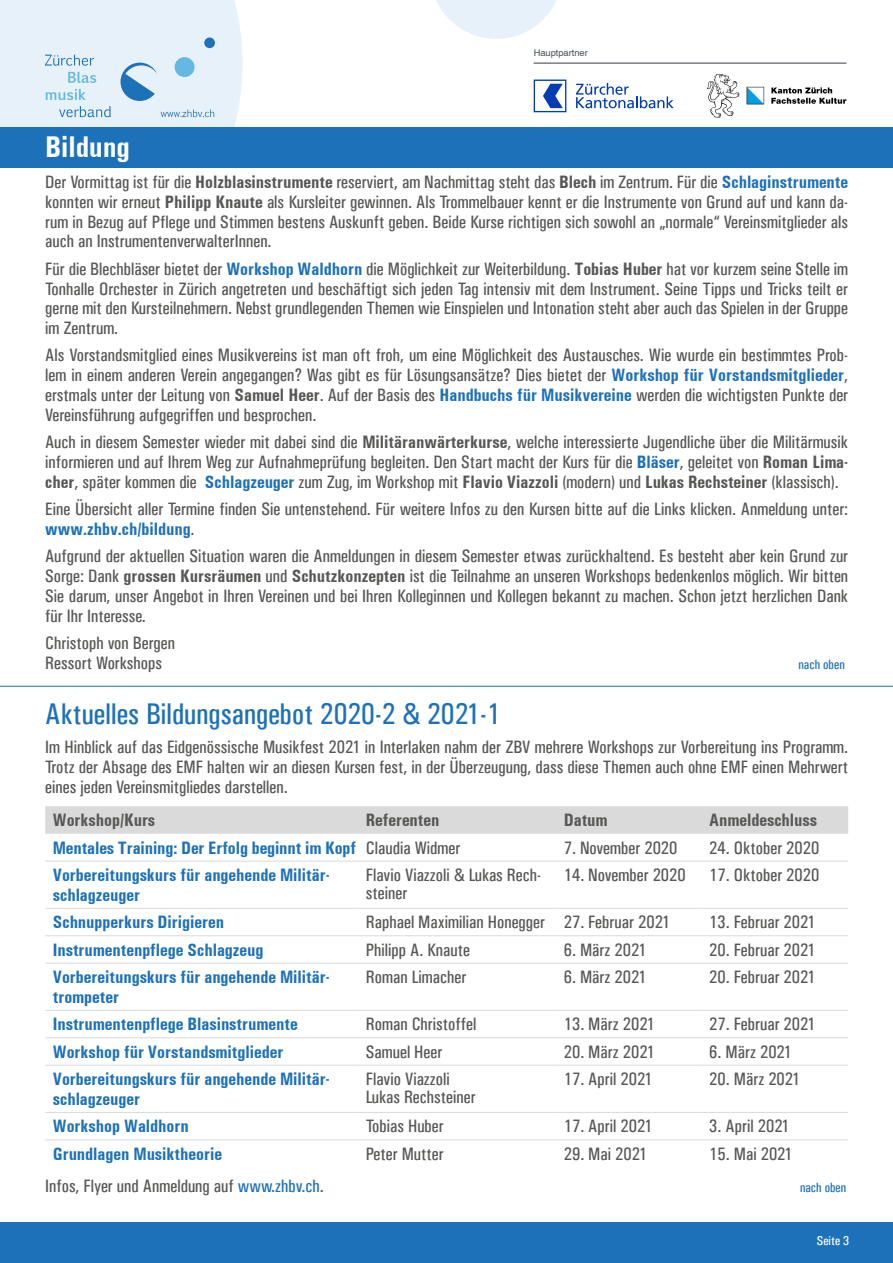
<style>
.page{position:relative;width:893px;height:1263px;background:#fff}
.page>*{position:absolute;margin:0;border:0;box-sizing:border-box;transform-origin:0 0}
.t1{font:30px "Univers Condensed";color:#1d71b8}
.t2{font:700 condensed 30px "Univers";color:#fff}
.t3{font:18px/19.8px "Univers Condensed";color:#575756;text-align:justify}
.t4{font:700 condensed 18px/19.8px "Univers";color:#1d71b8}
.t5{font:700 condensed 18px "Univers";color:#575756}
.t6{font:13.5px "Univers Condensed";color:#1d71b8}
.t7{font:12.9px "Univers Condensed";color:#fff;scale:1.05 1}
.t8{font:9.3px "Helvetica";color:#4a5058}
.s1{font-family:"Univers";font-weight:700;font-stretch:condensed}
.s2{font-family:"Univers";font-weight:700;font-stretch:condensed;color:#1d71b8}
.s3{font-family:"Univers Condensed";font-weight:400;font-stretch:normal;color:#575756}
.s4{color:#1d71b8}
</style>
<div class="page">
<svg style="left:436px;top:0;width:121px;height:39px"></svg>
<div style="left:0;top:1223px;width:893px;height:40px;background:#1d71b8"></div>
<div style="left:0;top:128px;width:893px;height:40px;background:#1d71b8"></div>
<svg style="left:0;top:0;width:242px;height:128px;background:#dbeaf6"></svg>
<svg style="left:534px;top:80px;width:32px;height:32px"></svg>
<svg style="left:576px;top:83px;width:98px;height:25px"></svg>
<svg style="left:771px;top:87px;width:75px;height:17px"></svg>
<svg style="left:707px;top:74px;width:32px;height:44px"></svg>
<svg style="left:747px;top:87px;width:17px;height:17px"></svg>
<hr style="left:534px;top:63px;width:312px;height:1px;background:#4a5058">
<svg style="left:45px;top:806px;width:803px;height:28px;background:#dadada"></svg>
<hr style="left:45px;top:861px;width:313px;height:1px;background:#dadada">
<hr style="left:358px;top:861px;width:198px;height:1px;background:#dadada">
<hr style="left:556px;top:861px;width:146px;height:1px;background:#dadada">
<hr style="left:702px;top:861px;width:146px;height:1px;background:#dadada">
<hr style="left:45px;top:908px;width:313px;height:1px;background:#dadada">
<hr style="left:358px;top:908px;width:198px;height:1px;background:#dadada">
<hr style="left:556px;top:908px;width:146px;height:1px;background:#dadada">
<hr style="left:702px;top:908px;width:146px;height:1px;background:#dadada">
<hr style="left:45px;top:935px;width:313px;height:1px;background:#dadada">
<hr style="left:358px;top:935px;width:198px;height:1px;background:#dadada">
<hr style="left:556px;top:935px;width:146px;height:1px;background:#dadada">
<hr style="left:702px;top:935px;width:146px;height:1px;background:#dadada">
<hr style="left:45px;top:963px;width:313px;height:1px;background:#dadada">
<hr style="left:358px;top:963px;width:198px;height:1px;background:#dadada">
<hr style="left:556px;top:963px;width:146px;height:1px;background:#dadada">
<hr style="left:702px;top:963px;width:146px;height:1px;background:#dadada">
<hr style="left:45px;top:1010px;width:313px;height:1px;background:#dadada">
<hr style="left:358px;top:1010px;width:198px;height:1px;background:#dadada">
<hr style="left:556px;top:1010px;width:146px;height:1px;background:#dadada">
<hr style="left:702px;top:1010px;width:146px;height:1px;background:#dadada">
<hr style="left:45px;top:1037px;width:313px;height:1px;background:#dadada">
<hr style="left:358px;top:1037px;width:198px;height:1px;background:#dadada">
<hr style="left:556px;top:1037px;width:146px;height:1px;background:#dadada">
<hr style="left:702px;top:1037px;width:146px;height:1px;background:#dadada">
<hr style="left:45px;top:1065px;width:313px;height:1px;background:#dadada">
<hr style="left:358px;top:1065px;width:198px;height:1px;background:#dadada">
<hr style="left:556px;top:1065px;width:146px;height:1px;background:#dadada">
<hr style="left:702px;top:1065px;width:146px;height:1px;background:#dadada">
<hr style="left:45px;top:1112px;width:313px;height:1px;background:#dadada">
<hr style="left:358px;top:1112px;width:198px;height:1px;background:#dadada">
<hr style="left:556px;top:1112px;width:146px;height:1px;background:#dadada">
<hr style="left:702px;top:1112px;width:146px;height:1px;background:#dadada">
<hr style="left:45px;top:1139px;width:313px;height:1px;background:#dadada">
<hr style="left:358px;top:1139px;width:198px;height:1px;background:#dadada">
<hr style="left:556px;top:1139px;width:146px;height:1px;background:#dadada">
<hr style="left:702px;top:1139px;width:146px;height:1px;background:#dadada">
<hr style="left:0;top:686px;width:893px;height:1px;background:#1d71b8">
<h1 class="t2" style="left:45px;top:129px;width:86px">Bildung</h1>
<p class="t8" style="left:534px;top:47px;width:56px">Hauptpartner</p>
<p class="t3" style="left:45px;top:172px;width:804px">Der Vormittag ist für die <span class="s1">Holzblasinstrumente</span> reserviert, am Nachmittag steht das <span class="s1">Blech</span> im Zentrum. Für die <span class="s2">Schlaginstrumente </span>konnten wir erneut <span class="s1">Philipp Knaute</span> als Kursleiter gewinnen. Als Trommelbauer kennt er die Instrumente von Grund auf und kann da&shy;rum in Bezug auf Pflege und Stimmen bestens Auskunft geben. Beide Kurse richtigen sich sowohl an „normale“ Vereinsmitglieder als auch an InstrumentenverwalterInnen.</p>
<p class="t3" style="left:45px;top:259px;width:804px">Für die Blechbläser bietet der <span class="s2">Workshop Waldhorn</span> die Möglichkeit zur Weiterbildung. <span class="s1">Tobias Huber</span> hat vor kurzem seine Stelle im Tonhalle Orchester in Zürich angetreten und beschäftigt sich jeden Tag intensiv mit dem Instrument. Seine Tipps und Tricks teilt er gerne mit den Kursteilnehmern. Nebst grundlegenden Themen wie Einspielen und Intonation steht aber auch das Spielen in der Gruppe im Zentrum.</p>
<p class="t3" style="left:45px;top:345px;width:804px">Als Vorstandsmitglied eines Musikvereins ist man oft froh, um eine Möglichkeit des Austausches. Wie wurde ein bestimmtes Prob&shy;lem in einem anderen Verein angegangen? Was gibt es für Lösungsansätze? Dies bietet der <span class="s2">Workshop für Vorstandsmitglieder</span>, erstmals unter der Leitung von <span class="s1">Samuel Heer</span>. Auf der Basis des <span class="s2">Handbuchs für Musikvereine</span> werden die wichtigsten Punkte der Vereinsführung aufgegriffen und besprochen.</p>
<p class="t3" style="left:45px;top:432px;width:804px">Auch in diesem Semester wieder mit dabei sind die <span class="s1">Militäranwärterkurse</span>, welche interessierte Jugendliche über die Militärmusik informieren und auf Ihrem Weg zur Aufnahmeprüfung begleiten. Den Start macht der Kurs für die <span class="s2">Bläser</span>, geleitet von <span class="s1">Roman Lima&shy;cher</span>, später kommen die <span class="s2">Schlagzeuger</span> zum Zug, im Workshop mit <span class="s1">Flavio Viazzoli</span> (modern) und <span class="s1">Lukas Rechsteiner</span> (klassisch).</p>
<p class="t3" style="left:45px;top:499px;width:804px">Eine Übersicht aller Termine finden Sie untenstehend. Für weitere Infos zu den Kursen bitte auf die Links klicken. Anmeldung unter:</p>
<p class="t4" style="left:45px;top:519px;width:151px">www.zhbv.ch/bildung<span class="s3">.</span></p>
<p class="t3" style="left:45px;top:546px;width:804px">Aufgrund der aktuellen Situation waren die Anmeldungen in diesem Semester etwas zurückhaltend. Es besteht aber kein Grund zur Sorge: Dank <span class="s1">grossen Kursräumen</span> und <span class="s1">Schutzkonzepten</span> ist die Teilnahme an unseren Workshops bedenkenlos möglich. Wir bitten Sie darum, unser Angebot in Ihren Vereinen und bei Ihren Kolleginnen und Kollegen bekannt zu machen. Schon jetzt herzlichen Dank für Ihr Interesse.</p>
<p class="t3" style="left:45px;top:633px;width:131px">Christoph von Bergen<br>Ressort Workshops</p>
<p class="t6" style="left:798px;top:656px;width:48px">nach oben</p>
<h1 class="t1" style="left:45px;top:696px;width:457px">Aktuelles Bildungsangebot 2020-2 &amp; 2021-1</h1>
<p class="t3" style="left:45px;top:737px;width:804px">Im Hinblick auf das Eidgenössische Musikfest 2021 in Interlaken nahm der ZBV mehrere Workshops zur Vorbereitung ins Programm.<br>Trotz der Absage des EMF halten wir an diesen Kursen fest, in der Überzeugung, dass diese Themen auch ohne EMF einen Mehrwert eines jeden Vereinsmitgliedes darstellen.</p>
<p class="t5" style="left:53px;top:809px;width:104px">Workshop/Kurs</p>
<p class="t5" style="left:366px;top:809px;width:75px">Referenten</p>
<p class="t5" style="left:564px;top:809px;width:45px">Datum</p>
<p class="t5" style="left:709px;top:809px;width:109px">Anmeldeschluss</p>
<p class="t4" style="left:53px;top:837px;width:409px">Mentales Training: Der Erfolg beginnt im Kopf <span class="s3">Claudia Widmer</span></p>
<p class="t3" style="left:564px;top:838px;width:115px">7. November 2020</p>
<p class="t3" style="left:709px;top:838px;width:112px">24. Oktober 2020</p>
<p class="t4" style="left:53px;top:865px;width:279px">Vorbereitungskurs für angehende Militär&shy;schlagzeuger</p>
<p class="t3" style="left:366px;top:866px;width:177px;line-height:18px">Flavio Viazzoli &amp; Lukas Rech&shy;steiner</p>
<p class="t3" style="left:564px;top:865px;width:124px">14. November 2020</p>
<p class="t3" style="left:709px;top:865px;width:112px">17. Oktober 2020</p>
<p class="t4" style="left:53px;top:912px;width:173px">Schnupperkurs Dirigieren</p>
<p class="t3" style="left:366px;top:912px;width:306px">Raphael Maximilian Honegger 27. Februar 2021</p>
<p class="t3" style="left:709px;top:912px;width:108px">13. Februar 2021</p>
<p class="t4" style="left:53px;top:939px;width:212px">Instrumentenpflege Schlagzeug</p>
<p class="t3" style="left:366px;top:940px;width:106px">Philipp A. Knaute</p>
<p class="t3" style="left:564px;top:940px;width:84px">6. März 2021</p>
<p class="t3" style="left:709px;top:940px;width:108px">20. Februar 2021</p>
<p class="t4" style="left:53px;top:967px;width:279px">Vorbereitungskurs für angehende Militär&shy;trompeter</p>
<p class="t3" style="left:366px;top:967px;width:102px">Roman Limacher</p>
<p class="t3" style="left:564px;top:967px;width:84px">6. März 2021</p>
<p class="t3" style="left:709px;top:967px;width:108px">20. Februar 2021</p>
<p class="t4" style="left:53px;top:1014px;width:246px">Instrumentenpflege Blasinstrumente</p>
<p class="t3" style="left:366px;top:1014px;width:112px">Roman Christoffel</p>
<p class="t3" style="left:564px;top:1014px;width:92px">13. März 2021</p>
<p class="t3" style="left:709px;top:1014px;width:108px">27. Februar 2021</p>
<p class="t4" style="left:53px;top:1042px;width:232px">Workshop für Vorstandsmitglieder</p>
<p class="t3" style="left:366px;top:1042px;width:78px">Samuel Heer</p>
<p class="t3" style="left:564px;top:1042px;width:92px">20. März 2021</p>
<p class="t3" style="left:709px;top:1042px;width:84px">6. März 2021</p>
<p class="t4" style="left:53px;top:1069px;width:279px">Vorbereitungskurs für angehende Militär&shy;schlagzeuger</p>
<p class="t3" style="left:366px;top:1070px;width:111px;line-height:18px">Flavio Viazzoli<br>Lukas Rechsteiner</p>
<p class="t3" style="left:564px;top:1069px;width:90px">17. April 2021</p>
<p class="t3" style="left:709px;top:1069px;width:92px">20. März 2021</p>
<p class="t4" style="left:53px;top:1116px;width:138px">Workshop Waldhorn</p>
<p class="t3" style="left:366px;top:1116px;width:80px">Tobias Huber</p>
<p class="t3" style="left:564px;top:1116px;width:90px">17. April 2021</p>
<p class="t3" style="left:709px;top:1116px;width:82px">3. April 2021</p>
<p class="t4" style="left:53px;top:1144px;width:171px">Grundlagen Musiktheorie</p>
<p class="t3" style="left:366px;top:1144px;width:79px">Peter Mutter</p>
<p class="t3" style="left:564px;top:1144px;width:85px">29. Mai 2021</p>
<p class="t3" style="left:709px;top:1144px;width:85px">15. Mai 2021</p>
<p class="t3" style="left:45px;top:1175px;width:280px">Infos, Flyer und Anmeldung auf <span class="s4">www.zhbv.ch</span>.</p>
<p class="t6" style="left:800px;top:1179px;width:48px">nach oben</p>
<p class="t7" style="left:817px;top:1233px;width:33px">Seite 3</p>
</div>
